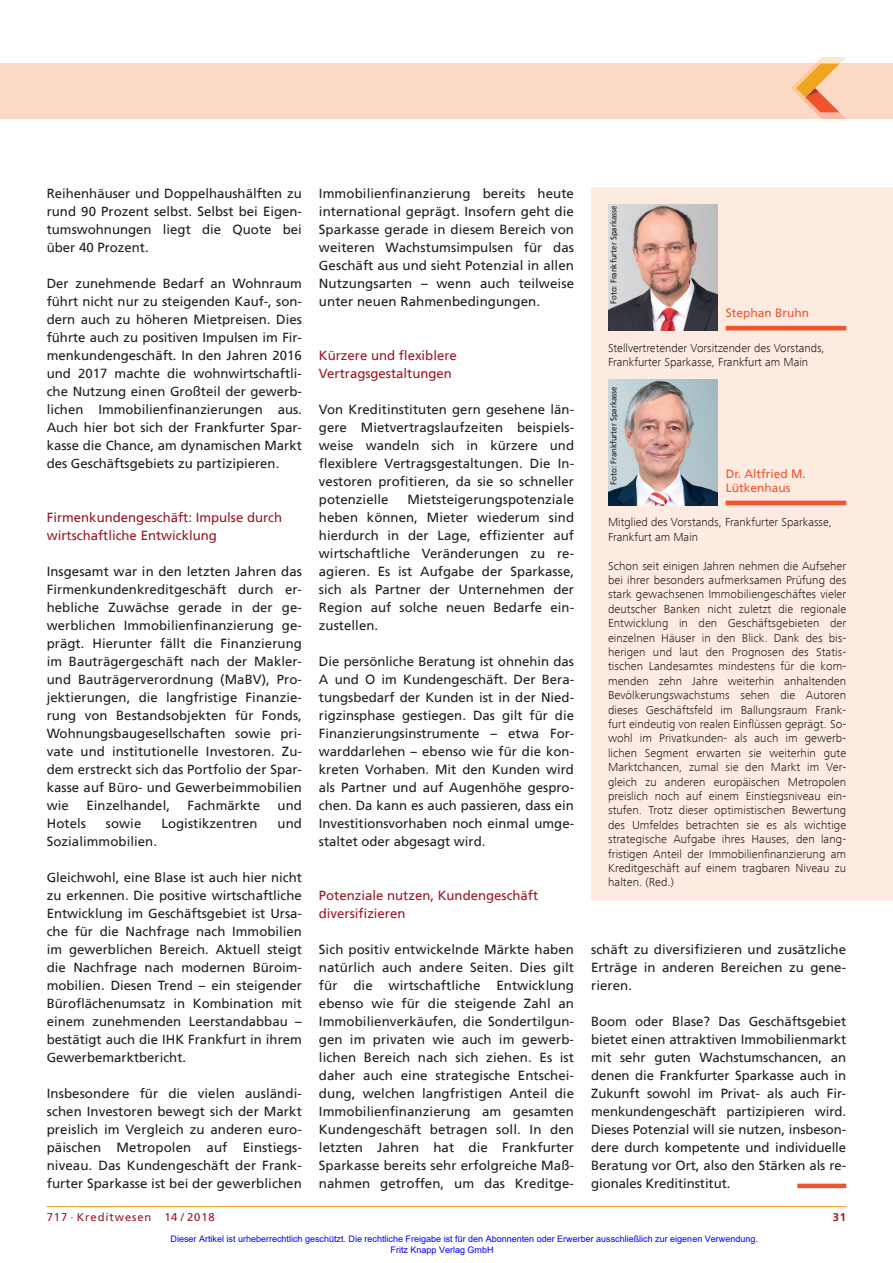
<style>
.page{position:relative;width:893px;height:1263px;background:#fff}
.page>*{position:absolute;margin:0;border:0;box-sizing:border-box;transform-origin:0 0}
.t1{font:13.2px/18px "Frutiger";letter-spacing:.005em;color:#231f20;text-align:justify}
.t2{font:13.2px/18px "Frutiger";color:#981a26}
.t3{font:300 12px/14.4px "Frutiger Next Com";color:#231f20}
.t4{font:12px/14.4px "Frutiger";color:#f0542e}
.t5{font:11.25px "Frutiger";letter-spacing:.08em;color:#981a26}
.t6{font:700 11.25px "Frutiger";color:#981a26}
.t7{font:9px/10.8px "Arial";color:#00f}
.t8{font:8.25px "Frutiger";letter-spacing:-.01em;color:#231f20;scale:.95 1}
</style>
<div class="page">
<hr style="left:47px;top:1206px;width:799px;height:1px;background:#f1a31e">
<div style="left:0;top:64px;width:893px;height:55px;background:#fcd9c7"></div>
<svg style="left:791px;top:57px;width:55px;height:62px"></svg>
<div style="left:797px;top:1183px;width:49px;height:5px;background:#f0542e"></div>
<div style="left:591px;top:187px;width:302px;height:713px;background:#fdebe1"></div>
<img style="left:608px;top:204px;width:109px;height:126px">
<hr style="left:726px;top:326px;width:120px;height:4px;background:#f0542e">
<img style="left:608px;top:379px;width:109px;height:126px">
<hr style="left:726px;top:501px;width:120px;height:4px;background:#f0542e">
<p class="t1" style="left:47px;top:185px;width:257px">Reihenhäuser und Doppelhaushälften zu rund 90 Prozent selbst. Selbst bei Eigen&shy;tumswohnungen liegt die Quote bei über 40 Prozent.</p>
<p class="t1" style="left:47px;top:275px;width:257px">Der zunehmende Bedarf an Wohnraum führt nicht nur zu steigenden Kauf-, son&shy;dern auch zu höheren Mietpreisen. Dies führte auch zu positiven Impulsen im Fir&shy;menkundengeschäft. In den Jahren 2016 und 2017 machte die wohnwirtschaftli&shy;che Nutzung einen Großteil der gewerb&shy;lichen Immobilienfinanzierungen aus.<br>Auch hier bot sich der Frankfurter Spar&shy;kasse die Chance, am dynamischen Markt des Geschäftsgebiets zu partizipieren.</p>
<p class="t2" style="left:47px;top:509px;width:237px">Firmenkundengeschäft: Impulse durch wirtschaftliche Entwicklung</p>
<p class="t1" style="left:47px;top:563px;width:257px">Insgesamt war in den letzten Jahren das Firmenkundenkreditgeschäft durch er&shy;hebliche Zuwächse gerade in der ge&shy;werblichen Immobilienfinanzierung ge&shy;prägt. Hierunter fällt die Finanzierung im Bauträgergeschäft nach der Makler&shy;und Bauträgerverordnung (MaBV), Pro&shy;jektierungen, die langfristige Finanzie&shy;rung von Bestandsobjekten für Fonds, Wohnungsbaugesellschaften sowie pri&shy;vate und institutionelle Investoren. Zu&shy;dem erstreckt sich das Portfolio der Spar&shy;kasse auf Büro- und Gewerbeimmobilien wie</p>
<p class="t1" style="left:86px;top:797px;width:85px">Einzelhandel,</p>
<p class="t1" style="left:188px;top:797px;width:74px">Fachmärkte</p>
<p class="t1" style="left:278px;top:797px;width:26px">und</p>
<p class="t1" style="left:47px;top:815px;width:41px">Hotels</p>
<p class="t1" style="left:106px;top:815px;width:37px">sowie</p>
<p class="t1" style="left:161px;top:815px;width:98px">Logistikzentren</p>
<p class="t1" style="left:278px;top:815px;width:26px">und</p>
<p class="t1" style="left:47px;top:833px;width:112px">Sozialimmobilien.</p>
<p class="t1" style="left:47px;top:869px;width:257px">Gleichwohl, eine Blase ist auch hier nicht zu erkennen. Die positive wirtschaftliche Entwicklung im Geschäftsgebiet ist Ursa&shy;che für die Nachfrage nach Immobilien im gewerblichen Bereich. Aktuell steigt die Nachfrage nach modernen Büroim&shy;mobilien. Diesen Trend – ein steigender Büroflächenumsatz in Kombination mit einem zunehmenden Leerstandabbau – bestätigt auch die IHK Frankfurt in ihrem Gewerbemarktbericht.</p>
<p class="t1" style="left:47px;top:1085px;width:257px">Insbesondere für die vielen ausländi&shy;schen Investoren bewegt sich der Markt preislich im Vergleich zu anderen euro&shy;päischen Metropolen auf Einstiegs&shy;niveau. Das Kundengeschäft der Frank&shy;furter Sparkasse ist bei der gewerblichen</p>
<p class="t1" style="left:319px;top:185px;width:257px">Immobilienfinanzierung bereits heute international geprägt. Insofern geht die Sparkasse gerade in diesem Bereich von weiteren Wachstumsimpulsen für das Geschäft aus und sieht Potenzial in allen Nutzungsarten – wenn auch teilweise unter neuen Rahmenbedingungen.</p>
<p class="t2" style="left:319px;top:347px;width:139px">Kürzere und flexiblere<br>Vertragsgestaltungen</p>
<p class="t1" style="left:319px;top:401px;width:257px">Von Kreditinstituten gern gesehene län&shy;gere Mietvertragslaufzeiten beispiels&shy;weise wandeln sich in kürzere und flexiblere Vertragsgestaltungen. Die In&shy;vestoren profitieren, da sie so schneller potenzielle</p>
<p class="t1" style="left:319px;top:491px;width:257px;text-indent:89px">Mietsteigerungspotenziale heben können, Mieter wiederum sind hierdurch in der Lage, effizienter auf wirtschaftliche Veränderungen zu re&shy;agieren. Es ist Aufgabe der Sparkasse, sich als Partner der Unternehmen der Region auf solche neuen Bedarfe ein&shy;zustellen.</p>
<p class="t1" style="left:319px;top:653px;width:257px">Die persönliche Beratung ist ohnehin das A und O im Kundengeschäft. Der Bera&shy;tungsbedarf der Kunden ist in der Nied&shy;rigzinsphase gestiegen. Das gilt für die Finanzierungsinstrumente – etwa For&shy;warddarlehen – ebenso wie für die kon&shy;kreten Vorhaben. Mit den Kunden wird als Partner und auf Augenhöhe gespro&shy;chen. Da kann es auch passieren, dass ein Investitionsvorhaben noch einmal umge&shy;staltet oder abgesagt wird.</p>
<p class="t8" style="left:610px;top:304px;width:105px;rotate:-90deg">Foto: Frankfurter Sparkasse</p>
<p class="t4" style="left:726px;top:307px;width:85px">Stephan Bruhn</p>
<p class="t3" style="left:608px;top:341px;width:218px">Stellvertretender Vorsitzender des Vorstands,<br>Frankfurter Sparkasse, Frankfurt am Main</p>
<p class="t8" style="left:610px;top:485px;width:105px;rotate:-90deg">Foto: Frankfurter Sparkasse</p>
<p class="t4" style="left:726px;top:467px;width:82px">Dr. Altfried M.<br>Lütkenhaus</p>
<p class="t3" style="left:608px;top:515px;width:225px">Mitglied des Vorstands, Frankfurter Sparkasse,<br>Frankfurt am Main</p>
<p class="t3" style="left:608px;top:558px;width:240px;text-align:justify">Schon seit einigen Jahren nehmen die Aufseher bei ihrer besonders aufmerksamen Prüfung des stark gewachsenen Immobiliengeschäftes vieler deutscher Banken nicht zuletzt die regionale Entwicklung in den Geschäftsgebieten der einzelnen Häuser in den Blick. Dank des bis&shy;herigen und laut den Prognosen des Statis&shy;tischen Landesamtes mindestens für die kom&shy;menden zehn Jahre weiterhin anhaltenden Bevölkerungswachstums sehen die Autoren dieses Geschäftsfeld im Ballungsraum Frank&shy;furt eindeutig von realen Einflüssen geprägt. So&shy;wohl im Privatkunden- als auch im gewerb&shy;lichen Segment erwarten sie weiterhin gute Marktchancen, zumal sie den Markt im Ver&shy;gleich zu anderen europäischen Metropolen preislich noch auf einem Einstiegsniveau ein&shy;stufen. Trotz dieser optimistischen Bewertung des Umfeldes betrachten sie es als wichtige strategische Aufgabe ihres Hauses, den lang&shy;fristigen Anteil der Immobilienfinanzierung am Kreditgeschäft auf einem tragbaren Niveau zu halten. (Red.)</p>
<p class="t2" style="left:319px;top:887px;width:221px">Potenziale nutzen, Kundengeschäft diversifizieren</p>
<p class="t1" style="left:319px;top:941px;width:257px">Sich positiv entwickelnde Märkte haben natürlich auch andere Seiten. Dies gilt für die wirtschaftliche Entwicklung ebenso wie für die steigende Zahl an Immobilienverkäufen, die Sondertilgun&shy;gen im privaten wie auch im gewerb&shy;lichen Bereich nach sich ziehen. Es ist daher auch eine strategische Entschei&shy;dung, welchen langfristigen Anteil die Immobilienfinanzierung am gesamten Kundengeschäft betragen soll. In den letzten Jahren hat die Frankfurter Sparkasse bereits sehr erfolgreiche Maß&shy;nahmen getroffen, um das Kreditge-</p>
<p class="t1" style="left:591px;top:941px;width:257px">schäft zu diversifizieren und zusätzliche Erträge in anderen Bereichen zu gene&shy;rieren.</p>
<p class="t1" style="left:591px;top:1013px;width:257px">Boom oder Blase? Das Geschäftsgebiet bietet einen attraktiven Immobilienmarkt mit sehr guten Wachstumschancen, an denen die Frankfurter Sparkasse auch in Zukunft sowohl im Privat- als auch Fir&shy;menkundengeschäft partizipieren wird.<br>Dieses Potenzial will sie nutzen, insbeson&shy;dere durch kompetente und individuelle Beratung vor Ort, also den Stärken als re&shy;gionales Kreditinstitut.</p>
<p class="t5" style="left:47px;top:1211px;width:170px">717 · Kreditwesen 14 / 2018</p>
<p class="t6" style="left:833px;top:1211px;width:15px">31</p>
<p class="t7" style="left:391px;top:1233px;width:369px;text-indent:-220px">Dieser Artikel ist urheberrechtlich geschützt. Die rechtliche Freigabe ist für den Abonnenten oder Erwerber ausschließlich zur eigenen Verwendung.<br>Fritz Knapp Verlag GmbH</p>
</div>
